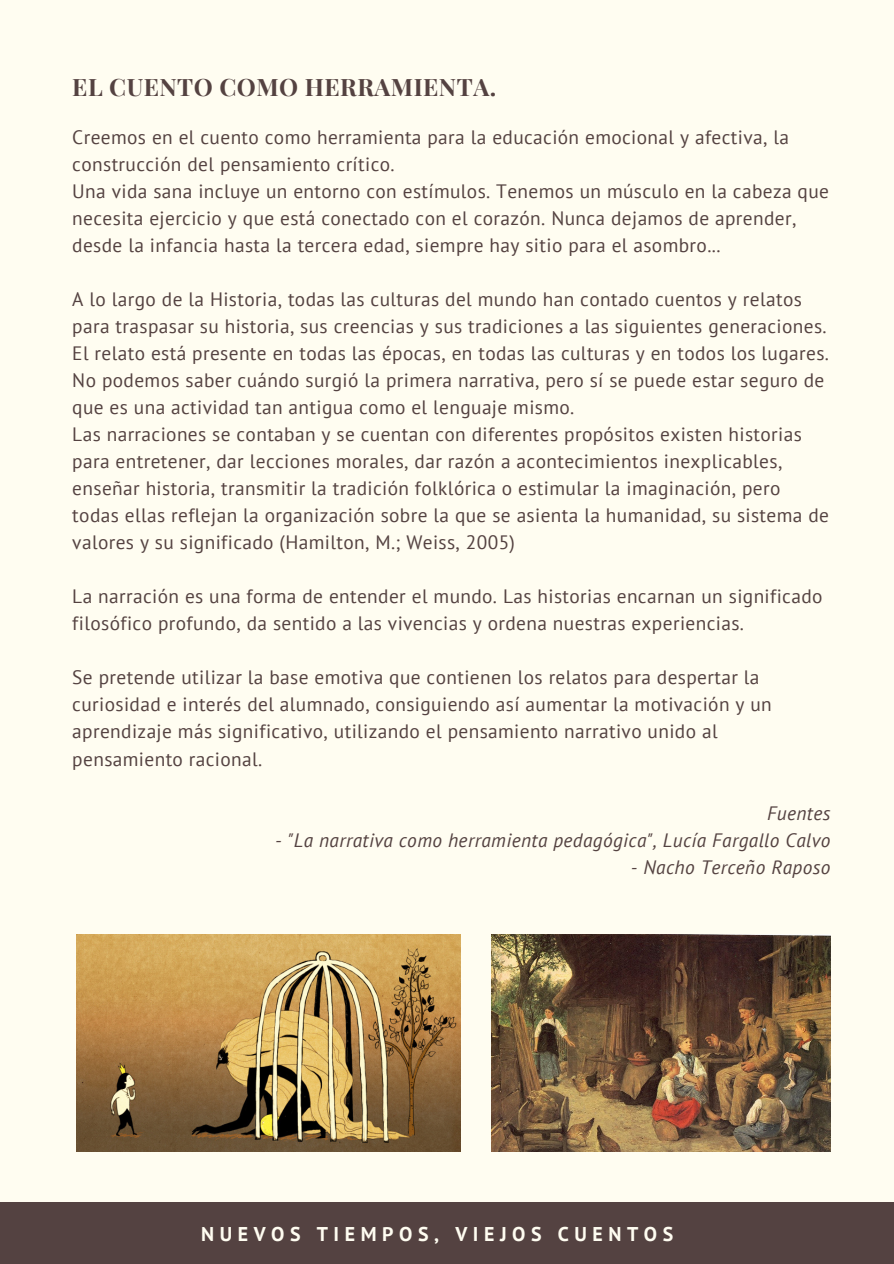
<style>
.page{position:relative;width:894px;height:1264px;background:#fff}
.page>*{position:absolute;margin:0;border:0;box-sizing:border-box;transform-origin:0 0}
.t1{font:700 24px "Playfair Display";letter-spacing:.02em;color:#544241}
.t2{font:700 19.8px "PT Sans";letter-spacing:.28em;color:#fffdf1}
.t3{font:19.35px/27px "PT Sans";letter-spacing:.02em;color:#544241}
.t4{font:italic 19.35px "PT Sans";letter-spacing:.02em;color:#544241}
</style>
<div class="page">
<div style="left:0;top:0;width:893px;height:1263px;background:#fffdf1"></div>
<div style="left:0;top:1202px;width:893px;height:61px;background:#544241"></div>
<img style="left:77px;top:934px;width:384px;height:217px">
<img style="left:491px;top:934px;width:339px;height:217px">
<p class="t1" style="left:72px;top:70px;width:425px">EL CUENTO COMO HERRAMIENTA.</p>
<p class="t3" style="left:72px;top:123px;width:758px">Creemos en el cuento como herramienta para la educación emocional y afectiva, la construcción del pensamiento crítico.<br>Una vida sana incluye un entorno con estímulos. Tenemos un músculo en la cabeza que necesita ejercicio y que está conectado con el corazón. Nunca dejamos de aprender, desde la infancia hasta la tercera edad, siempre hay sitio para el asombro...</p>
<p class="t3" style="left:72px;top:285px;width:758px">A lo largo de la Historia, todas las culturas del mundo han contado cuentos y relatos para traspasar su historia, sus creencias y sus tradiciones a las siguientes generaciones.<br>El relato está presente en todas las épocas, en todas las culturas y en todos los lugares.<br>No podemos saber cuándo surgió la primera narrativa, pero sí se puede estar seguro de que es una actividad tan antigua como el lenguaje mismo.<br>Las narraciones se contaban y se cuentan con diferentes propósitos existen historias para entretener, dar lecciones morales, dar razón a acontecimientos inexplicables, enseñar historia, transmitir la tradición folklórica o estimular la imaginación, pero todas ellas reflejan la organización sobre la que se asienta la humanidad, su sistema de valores y su significado (Hamilton, M.; Weiss, 2005)</p>
<p class="t3" style="left:72px;top:582px;width:751px">La narración es una forma de entender el mundo. Las historias encarnan un significado filosófico profundo, da sentido a las vivencias y ordena nuestras experiencias.</p>
<p class="t3" style="left:72px;top:663px;width:700px">Se pretende utilizar la base emotiva que contienen los relatos para despertar la curiosidad e interés del alumnado, consiguiendo así aumentar la motivación y un aprendizaje más significativo, utilizando el pensamiento narrativo unido al pensamiento racional.</p>
<p class="t4" style="left:766px;top:799px;width:65px">Fuentes</p>
<p class="t4" style="left:275px;top:827px;width:556px">- "La narrativa como herramienta pedagógica", Lucía Fargallo Calvo</p>
<p class="t4" style="left:630px;top:854px;width:201px">- Nacho Terceño Raposo</p>
<p class="t2" style="left:201px;top:1221px;width:473px">NUEVOS TIEMPOS, VIEJOS CUENTOS</p>
</div>
